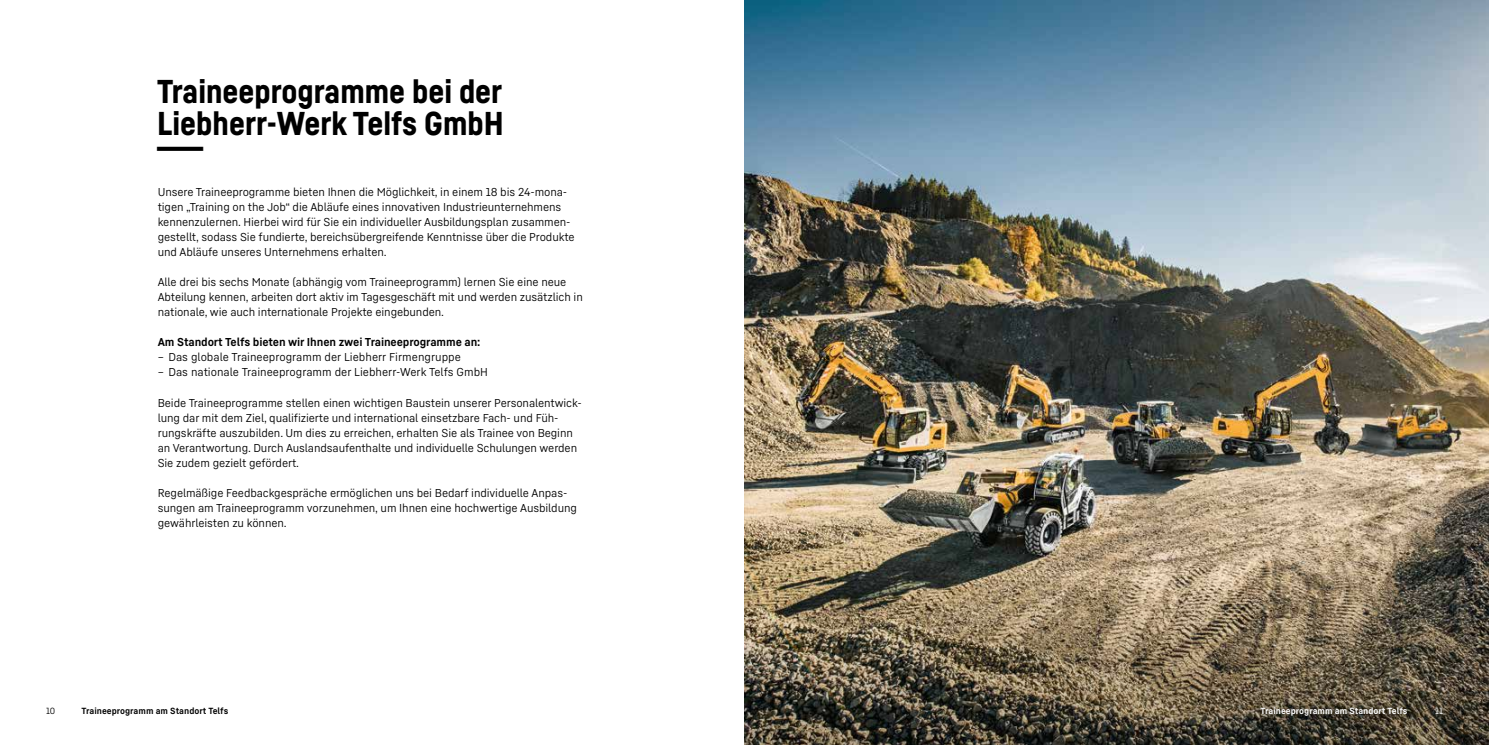
<style>
.page{position:relative;width:1489px;height:745px;background:#fff}
.page>*{position:absolute;margin:0;border:0;box-sizing:border-box;transform-origin:0 0}
.t1{font:900 32.5px/32.5px "Liebherr Head";color:#000;text-align:justify}
.t2{font:11.25px/15px "Liebherr Text";letter-spacing:-.01em;color:#000}
.t3{font:700 11.25px "Liebherr Text";letter-spacing:-.01em;color:#000}
.t4{font:700 8.75px "Liebherr Text";color:#000}
.t5{font:700 8.75px "Liebherr Text";color:#fff}
.t6{font:8.75px "Liebherr Text";color:#000}
.t7{font:8.75px "Liebherr Text";color:#fff}
</style>
<div class="page">
<img style="left:744px;top:0;width:744px;height:581px">
<svg style="left:744px;top:581px;width:744px;height:163px;background:#6d614c"></svg>
<div style="left:1252px;top:697px;width:163px;height:26px;background:#000;opacity:.75"></div>
<h1 class="t1" style="left:157px;top:74px;width:348px">Traineeprogramme bei der Liebherr-Werk Telfs GmbH ---</h1>
<p class="t2" style="left:158px;top:184px;width:418px">Unsere Traineeprogramme bieten Ihnen die Möglichkeit, in einem 18 bis 24-mona&shy;tigen „Training on the Job“ die Abläufe eines innovativen Industrieunternehmens kennenzulernen. Hierbei wird für Sie ein individueller Ausbildungsplan zusammen&shy;gestellt, sodass Sie fundierte, bereichsübergreifende Kenntnisse über die Produkte und Abläufe unseres Unternehmens erhalten.</p>
<p class="t2" style="left:158px;top:274px;width:426px">Alle drei bis sechs Monate (abhängig vom Traineeprogramm) lernen Sie eine neue<br>Abteilung kennen, arbeiten dort aktiv im Tagesgeschäft mit und werden zusätzlich in nationale, wie auch internationale Projekte eingebunden.</p>
<p class="t3" style="left:158px;top:334px;width:324px">Am Standort Telfs bieten wir Ihnen zwei Traineeprogramme an:</p>
<p class="t2" style="left:158px;top:349px;width:304px">– Das globale Traineeprogramm der Liebherr Firmengruppe</p>
<p class="t2" style="left:158px;top:364px;width:332px">– Das nationale Traineeprogramm der Liebherr-Werk Telfs GmbH</p>
<p class="t2" style="left:158px;top:394px;width:425px">Beide Traineeprogramme stellen einen wichtigen Baustein unserer Personalentwick&shy;lung dar mit dem Ziel, qualifizierte und international einsetzbare Fach- und Füh&shy;rungskräfte auszubilden. Um dies zu erreichen, erhalten Sie als Trainee von Beginn an Verantwortung. Durch Auslandsaufenthalte und individuelle Schulungen werden Sie zudem gezielt gefördert.</p>
<p class="t2" style="left:158px;top:484px;width:421px">Regelmäßige Feedbackgespräche ermöglichen uns bei Bedarf individuelle Anpas&shy;sungen am Traineeprogramm vorzunehmen, um Ihnen eine hochwertige Ausbildung gewährleisten zu können.</p>
<p class="t6" style="left:46px;top:704px;width:11px">10</p>
<p class="t4" style="left:81px;top:704px;width:148px">Traineeprogramm am Standort Telfs</p>
<p class="t5" style="left:1260px;top:704px;width:148px">Traineeprogramm am Standort Telfs</p>
<p class="t7" style="left:1434px;top:704px;width:9px">11</p>
</div>
